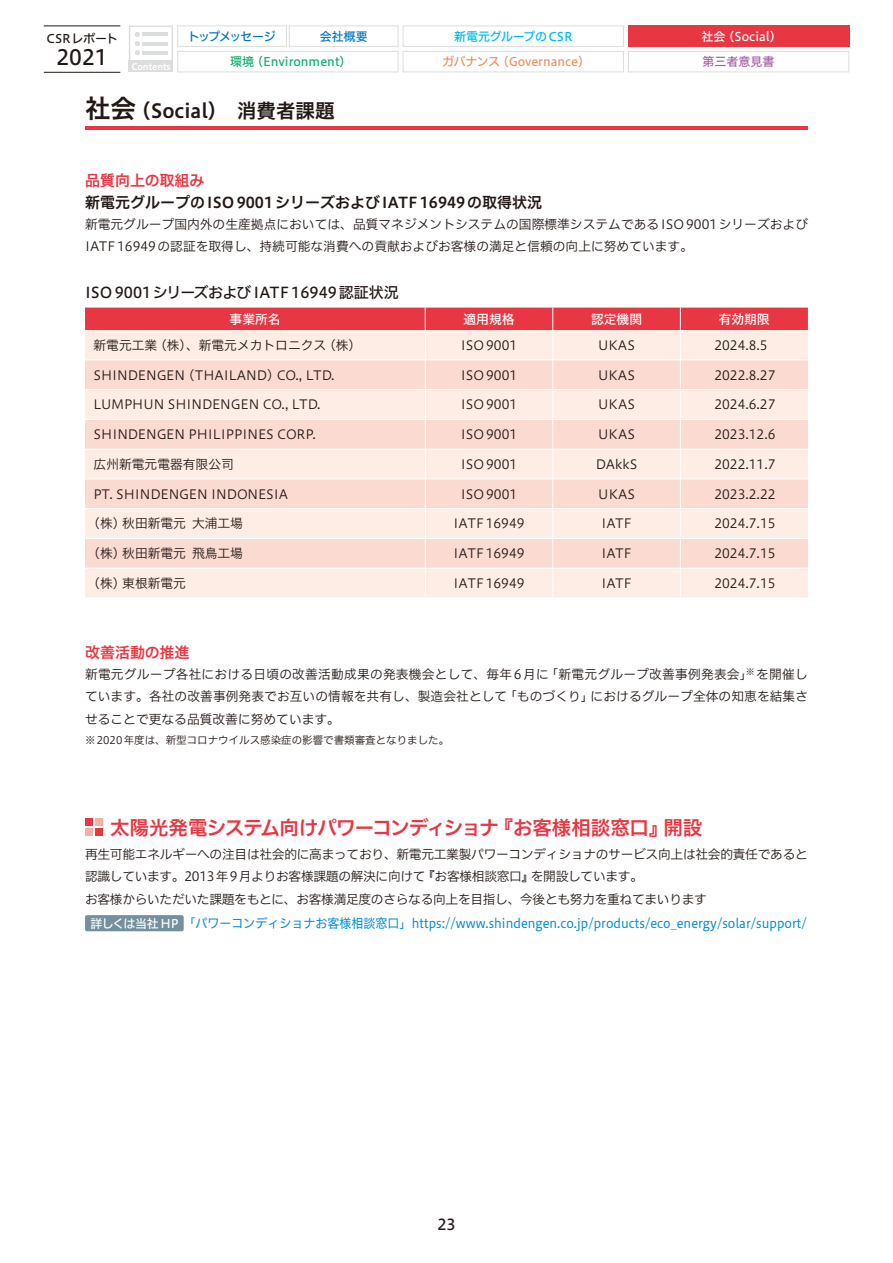
<style>
.page{position:relative;width:893px;height:1263px;background:#fff}
.page>*{position:absolute;margin:0;border:0;box-sizing:border-box;transform-origin:0 0}
.t1{font:21px "Hiragino UD Sans F Std W5";color:#221815}
.t2{font:19.5px "Hiragino UD Sans F Std W6";letter-spacing:-.03em;color:#e83743}
.t3{font:19.5px "Hiragino UD Sans F Std W6";color:#221815}
.t4{font:15px "Hiragino UD Sans F Std W6";color:#221815}
.t5{font:15px "Hiragino UD Sans F Std W5";color:#221815}
.t6{font:15px "Hiragino UD Sans F Std W6";color:#e83743}
.t7{font:12.75px/22.5px "Hiragino UD Sans F Std W3";color:#221815}
.t8{font:12.75px/22.5px "Hiragino UD Sans F Std W3";letter-spacing:-.025em;color:#221815}
.t9{font:12.75px "Hiragino UD Sans F Std W4";color:#008cd6;scale:.94 1}
.t10{font:12.75px "Hiragino UD Sans F Std W5";color:#fff}
.t11{font:12px "Hiragino UD Sans F Std W5";letter-spacing:-.01em;color:#f18f60}
.t12{font:12px "Hiragino UD Sans F Std W5";color:#0eae71}
.t13{font:12px "Hiragino UD Sans F Std W5";letter-spacing:-.005em;color:#00b9ef}
.t14{font:12px "Hiragino UD Sans F Std W5";color:#fff}
.t15{font:12px "Hiragino UD Sans F Std W5";letter-spacing:-.095em;color:#0075c2}
.t16{font:12px "Hiragino UD Sans F Std W5";color:#221815}
.t17{font:12px "Hiragino UD Sans F Std W5";color:#a660a3}
.t18{font:12px "Hiragino UD Sans F Std W5";letter-spacing:-.06em;color:#0075c2}
.t19{font:10.5px "Hiragino UD Sans F Std W3";color:#221815}
.t20{font:9px "Hiragino UD Sans F Std W6";color:#fff}
.s1{font-size:25.5px}
.s2{font-family:"Hiragino UD Sans F Std W5";font-size:12px;color:#fff}
</style>
<div class="page">
<div style="left:129px;top:26px;width:44px;height:36px;border:2px solid #dcdddd"></div>
<div style="left:129px;top:61px;width:44px;height:11px;background:#dcdddd"></div>
<hr style="left:142px;top:33px;width:25px;height:3px;background:#dcdddd">
<hr style="left:142px;top:42px;width:25px;height:3px;background:#dcdddd">
<svg style="left:135px;top:32px;width:5px;height:23px"></svg>
<hr style="left:142px;top:51px;width:25px;height:3px;background:#dcdddd">
<div style="left:177px;top:26px;width:110px;height:21px;border:1px solid #dcdddd"></div>
<div style="left:289px;top:26px;width:109px;height:21px;border:1px solid #dcdddd"></div>
<div style="left:403px;top:26px;width:221px;height:21px;border:1px solid #dcdddd"></div>
<div style="left:628px;top:26px;width:221px;height:21px;background:#e83743"></div>
<hr style="left:44px;top:72px;width:76px;height:1px;background:#221815">
<hr style="left:44px;top:26px;width:76px;height:1px;background:#221815">
<hr style="left:85px;top:126px;width:723px;height:4px;background:#e83743">
<div style="left:85px;top:818px;width:8px;height:8px;background:#e83743"></div>
<div style="left:85px;top:828px;width:8px;height:8px;background:#f5b1a2"></div>
<div style="left:95px;top:818px;width:8px;height:8px;background:#f5b1a2"></div>
<div style="left:95px;top:828px;width:8px;height:8px;background:#e83743"></div>
<div style="left:85px;top:915px;width:99px;height:16px;background:#748f9d;border-radius:2px"></div>
<svg style="left:85px;top:308px;width:723px;height:290px;background:#fad7d0"></svg>
<hr style="left:85px;top:359px;width:340px;height:1px;background:#fff">
<hr style="left:425px;top:359px;width:128px;height:1px;background:#fff">
<hr style="left:553px;top:359px;width:127px;height:1px;background:#fff">
<hr style="left:680px;top:359px;width:128px;height:1px;background:#fff">
<hr style="left:85px;top:389px;width:340px;height:1px;background:#fff">
<hr style="left:425px;top:389px;width:128px;height:1px;background:#fff">
<hr style="left:553px;top:389px;width:127px;height:1px;background:#fff">
<hr style="left:680px;top:389px;width:128px;height:1px;background:#fff">
<hr style="left:85px;top:419px;width:340px;height:1px;background:#fff">
<hr style="left:425px;top:419px;width:128px;height:1px;background:#fff">
<hr style="left:553px;top:419px;width:127px;height:1px;background:#fff">
<hr style="left:680px;top:419px;width:128px;height:1px;background:#fff">
<hr style="left:85px;top:449px;width:340px;height:1px;background:#fff">
<hr style="left:425px;top:449px;width:128px;height:1px;background:#fff">
<hr style="left:553px;top:449px;width:127px;height:1px;background:#fff">
<hr style="left:680px;top:449px;width:128px;height:1px;background:#fff">
<hr style="left:85px;top:478px;width:340px;height:1px;background:#fff">
<hr style="left:425px;top:478px;width:128px;height:1px;background:#fff">
<hr style="left:553px;top:478px;width:127px;height:1px;background:#fff">
<hr style="left:680px;top:478px;width:128px;height:1px;background:#fff">
<hr style="left:85px;top:508px;width:340px;height:1px;background:#fff">
<hr style="left:425px;top:508px;width:128px;height:1px;background:#fff">
<hr style="left:553px;top:508px;width:127px;height:1px;background:#fff">
<hr style="left:680px;top:508px;width:128px;height:1px;background:#fff">
<hr style="left:85px;top:538px;width:340px;height:1px;background:#fff">
<hr style="left:425px;top:538px;width:128px;height:1px;background:#fff">
<hr style="left:553px;top:538px;width:127px;height:1px;background:#fff">
<hr style="left:680px;top:538px;width:128px;height:1px;background:#fff">
<hr style="left:85px;top:568px;width:340px;height:1px;background:#fff">
<hr style="left:425px;top:568px;width:128px;height:1px;background:#fff">
<hr style="left:553px;top:568px;width:127px;height:1px;background:#fff">
<hr style="left:680px;top:568px;width:128px;height:1px;background:#fff">
<div style="left:628px;top:51px;width:221px;height:21px;border:1px solid #dcdddd"></div>
<div style="left:403px;top:51px;width:221px;height:21px;border:1px solid #dcdddd"></div>
<div style="left:177px;top:51px;width:221px;height:21px;border:1px solid #dcdddd"></div>
<p class="t16" style="left:47px;top:29px;width:73px">CSRレポート</p>
<p class="t15" style="left:187px;top:27px;width:90px">トップメッセージ</p>
<p class="t18" style="left:320px;top:27px;width:49px">会社概要</p>
<p class="t13" style="left:454px;top:27px;width:120px">新電元グループのCSR</p>
<p class="t14" style="left:701px;top:27px;width:82px">社会（Social）</p>
<h1 class="t1" style="left:57px;top:41px;width:53px">2021</h1>
<h2 class="t3" style="left:85px;top:96px;width:251px"><span class="s1">社会</span>（Social）　消費者課題</h2>
<p class="t12" style="left:230px;top:53px;width:123px">環境（Environment）</p>
<p class="t11" style="left:442px;top:53px;width:150px">ガバナンス（Governance）</p>
<p class="t17" style="left:703px;top:53px;width:73px">第三者意見書</p>
<p class="t20" style="left:131px;top:60px;width:41px">Contents</p>
<p class="t6" style="left:85px;top:169px;width:121px">品質向上の取組み</p>
<p class="t4" style="left:85px;top:191px;width:459px">新電元グループのISO 9001シリーズおよびIATF 16949の取得状況</p>
<p class="t7" style="left:85px;top:212px;width:724px">新電元グループ国内外の生産拠点においては、品質マネジメントシステムの国際標準システムであるISO 9001シリーズおよび<br>IATF 16949の認証を取得し、持続可能な消費への貢献およびお客様の満足と信頼の向上に努めています。</p>
<p class="t5" style="left:85px;top:281px;width:315px">ISO 9001シリーズおよびIATF 16949認証状況</p>
<p class="t10" style="left:230px;top:309px;width:52px">事業所名</p>
<p class="t10" style="left:463px;top:309px;width:52px">適用規格</p>
<p class="t10" style="left:591px;top:309px;width:52px">認定機関</p>
<p class="t10" style="left:719px;top:309px;width:52px">有効期限</p>
<p class="t7" style="left:94px;top:333px;width:269px">新電元工業（株）、新電元メカトロニクス（株）</p>
<p class="t7" style="left:461px;top:333px;width:58px">ISO 9001</p>
<p class="t7" style="left:598px;top:333px;width:38px">UKAS</p>
<p class="t7" style="left:714px;top:333px;width:55px">2024.8.5</p>
<p class="t7" style="left:94px;top:363px;width:242px">SHINDENGEN（THAILAND）CO., LTD.</p>
<p class="t7" style="left:461px;top:363px;width:58px">ISO 9001</p>
<p class="t7" style="left:598px;top:363px;width:38px">UKAS</p>
<p class="t7" style="left:714px;top:363px;width:63px">2022.8.27</p>
<p class="t7" style="left:94px;top:393px;width:229px">LUMPHUN SHINDENGEN CO., LTD.</p>
<p class="t7" style="left:461px;top:393px;width:58px">ISO 9001</p>
<p class="t7" style="left:598px;top:393px;width:38px">UKAS</p>
<p class="t7" style="left:714px;top:393px;width:63px">2024.6.27</p>
<p class="t7" style="left:94px;top:422px;width:224px">SHINDENGEN PHILIPPINES CORP.</p>
<p class="t7" style="left:461px;top:422px;width:58px">ISO 9001</p>
<p class="t7" style="left:598px;top:422px;width:38px">UKAS</p>
<p class="t7" style="left:714px;top:422px;width:63px">2023.12.6</p>
<p class="t7" style="left:94px;top:452px;width:142px">広州新電元電器有限公司</p>
<p class="t7" style="left:461px;top:452px;width:58px">ISO 9001</p>
<p class="t7" style="left:596px;top:452px;width:43px">DAkkS</p>
<p class="t7" style="left:714px;top:452px;width:63px">2022.11.7</p>
<p class="t7" style="left:94px;top:482px;width:196px">PT. SHINDENGEN INDONESIA</p>
<p class="t7" style="left:461px;top:482px;width:58px">ISO 9001</p>
<p class="t7" style="left:598px;top:482px;width:38px">UKAS</p>
<p class="t7" style="left:714px;top:482px;width:63px">2023.2.22</p>
<p class="t7" style="left:87px;top:512px;width:157px">（株）秋田新電元大浦工場</p>
<p class="t7" style="left:454px;top:512px;width:72px">IATF 16949</p>
<p class="t7" style="left:601px;top:512px;width:32px">IATF</p>
<p class="t7" style="left:714px;top:512px;width:63px">2024.7.15</p>
<p class="t7" style="left:87px;top:541px;width:157px">（株）秋田新電元飛鳥工場</p>
<p class="t7" style="left:454px;top:541px;width:72px">IATF 16949</p>
<p class="t7" style="left:601px;top:541px;width:32px">IATF</p>
<p class="t7" style="left:714px;top:541px;width:63px">2024.7.15</p>
<p class="t7" style="left:87px;top:571px;width:100px">（株）東根新電元</p>
<p class="t7" style="left:454px;top:571px;width:72px">IATF 16949</p>
<p class="t7" style="left:601px;top:571px;width:32px">IATF</p>
<p class="t7" style="left:714px;top:571px;width:63px">2024.7.15</p>
<p class="t6" style="left:85px;top:641px;width:106px">改善活動の推進</p>
<p class="t7" style="left:85px;top:662px;width:725px;text-align:justify">新電元グループ各社における日頃の改善活動成果の発表機会として、毎年6月に「新電元グループ改善事例発表会」<sup>※</sup>を開催しています。各社の改善事例発表でお互いの情報を共有し、製造会社として「ものづくり」におけるグループ全体の知恵を結集させることで更なる品質改善に努めています。</p>
<p class="t19" style="left:85px;top:732px;width:366px">※2020年度は、新型コロナウイルス感染症の影響で書類審査となりました。</p>
<h2 class="t2" style="left:110px;top:812px;width:594px">太陽光発電システム向けパワーコンディショナ 『お客様相談窓口』開設</h2>
<p class="t8" style="left:85px;top:842px;width:724px">再生可能エネルギーへの注目は社会的に高まっており、新電元工業製パワーコンディショナのサービス向上は社会的責任であると認識しています。2013年9月よりお客様課題の解決に向けて『お客様相談窓口』を開設しています。<br>お客様からいただいた課題をもとに、お客様満足度のさらなる向上を目指し、今後とも努力を重ねてまいります</p>
<p class="t9" style="left:90px;top:913px;width:764px"><span class="s2">詳しくは当社HP</span> 「パワーコンディショナお客様相談窓口」https://www.shindengen.co.jp/products/eco_energy/solar/support/</p>
<p class="t5" style="left:437px;top:1213px;width:20px">23</p>
</div>
